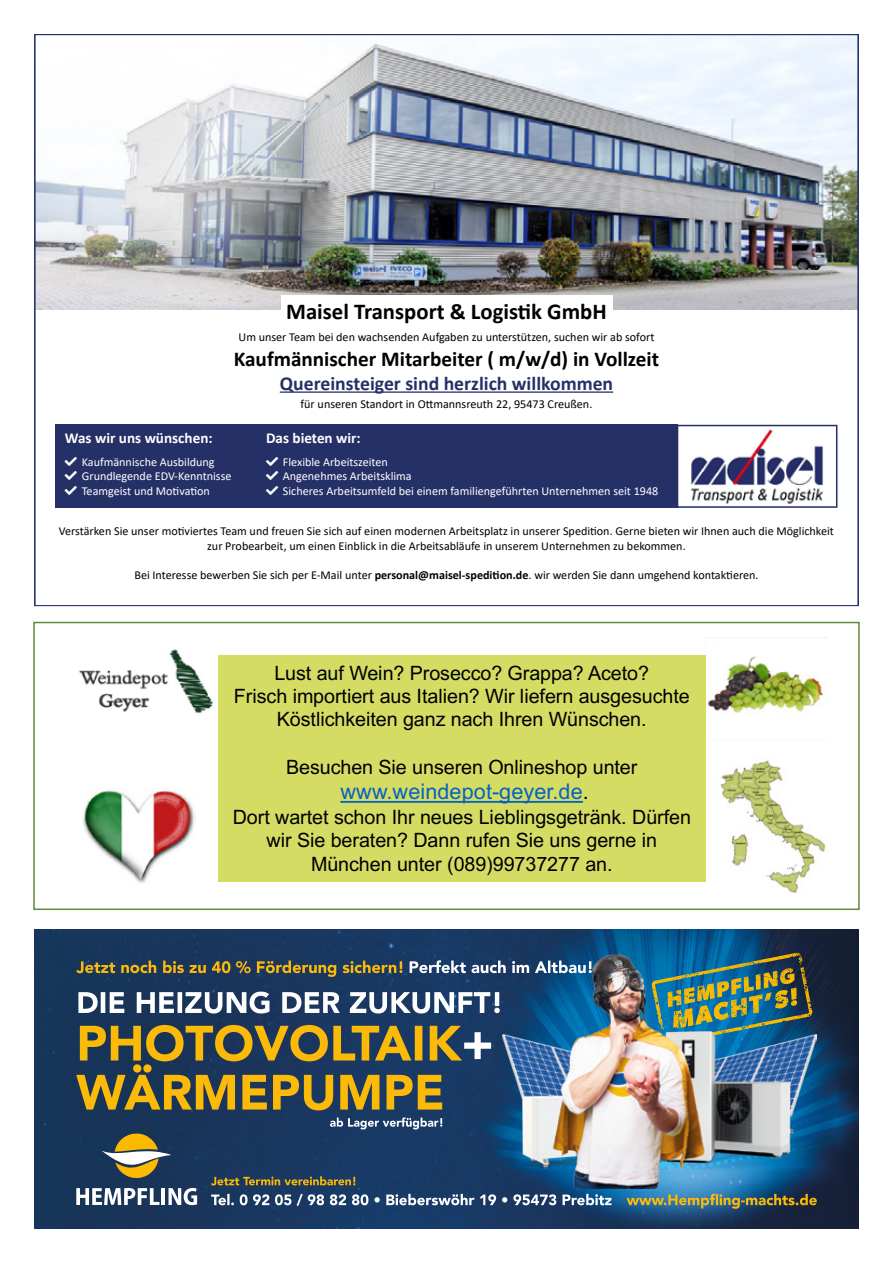
<style>
.page{position:relative;width:893px;height:1263px;background:#fff}
.page>*{position:absolute;margin:0;border:0;box-sizing:border-box;transform-origin:0 0}
.t1{font:700 22.8px "Calibri";color:#000}
.t2{font:21.6px "Arial";letter-spacing:.005em;color:#0563c1}
.t3{font:700 21.15px "Calibri";color:#000}
.t4{font:19.8px/23.4px "Arial";letter-spacing:-.005em;color:#000;text-align:center}
.t5{font:700 19.65px "Calibri";color:#253067}
.t6{font:700 15.15px "Calibri";color:#fff}
.t7{font:12.15px/14.5px "Calibri";color:#000;text-align:center}
.t8{font:12.15px/14.5px "Calibri";color:#fff}
.s1{font-weight:700}
.s2{color:#000}
</style>
<div class="page">
<img style="left:36px;top:36px;width:821px;height:472px">
<img style="left:720px;top:759px;width:106px;height:134px">
<img style="left:83px;top:789px;width:112px;height:94px">
<img style="left:705px;top:655px;width:121px;height:85px">
<img style="left:78px;top:649px;width:136px;height:65px">
<div style="left:218px;top:655px;width:487px;height:227px;background:#d4dc64"></div>
<svg style="left:340px;top:801px;width:243px;height:2px"></svg>
<div style="left:33px;top:622px;width:827px;height:288px;border:2px solid #61883d"></div>
<img style="left:34px;top:929px;width:421px;height:300px">
<img style="left:455px;top:929px;width:404px;height:300px">
<svg style="left:651px;top:953px;width:161px;height:2px"></svg>
<img style="left:502px;top:955px;width:315px;height:233px">
<svg style="left:102px;top:1132px;width:69px;height:47px;background:#7d7a59"></svg>
<svg style="left:76px;top:1188px;width:83px;height:17px"></svg>
<hr style="left:162px;top:1188px;width:3px;height:17px;background:#fff">
<svg style="left:168px;top:1188px;width:29px;height:17px"></svg>
<svg style="left:627px;top:1194px;width:190px;height:15px;background:#62745f"></svg>
<svg style="left:211px;top:1194px;width:401px;height:12px"></svg>
<svg style="left:76px;top:960px;width:326px;height:17px;background:#565946"></svg>
<svg style="left:330px;top:1117px;width:112px;height:12px"></svg>
<svg style="left:410px;top:960px;width:182px;height:13px"></svg>
<svg style="left:211px;top:1176px;width:144px;height:9px"></svg>
<svg style="left:76px;top:1025px;width:415px;height:85px;background:#70693f"></svg>
<svg style="left:78px;top:991px;width:422px;height:22px"></svg>
<svg style="left:65px;top:456px;width:12px;height:39px"></svg>
<svg style="left:266px;top:456px;width:12px;height:39px"></svg>
<p class="t6" style="left:65px;top:427px;width:149px">Was wir uns wünschen:</p>
<h1 class="t1" style="left:286px;top:295px;width:322px">Maisel Transport &amp; Logistik GmbH</h1>
<p class="t7" style="left:239px;top:329px;width:417px">Um unser Team bei den wachsenden Aufgaben zu unterstützen, suchen wir ab sofort</p>
<h3 class="t3" style="left:234px;top:344px;width:427px">Kaufmännischer Mitarbeiter ( m/w/d) in Vollzeit</h3>
<h3 class="t5" style="left:280px;top:369px;width:335px">Quereinsteiger sind herzlich willkommen</h3>
<p class="t7" style="left:301px;top:396px;width:293px">für unseren Standort in Ottmannsreuth 22, 95473 Creußen.</p>
<p class="t6" style="left:266px;top:427px;width:96px">Das bieten wir:</p>
<p class="t8" style="left:82px;top:454px;width:151px">Kaufmännische Ausbildung<br>Grundlegende EDV-Kenntnisse<br>Teamgeist und Motivation</p>
<p class="t8" style="left:283px;top:454px;width:377px">Flexible Arbeitszeiten<br>Angenehmes Arbeitsklima<br>Sicheres Arbeitsumfeld bei einem familiengeführten Unternehmen seit 1948</p>
<p class="t7" style="left:59px;top:524px;width:776px">Verstärken Sie unser motiviertes Team und freuen Sie sich auf einen modernen Arbeitsplatz in unserer Spedition. Gerne bieten wir Ihnen auch die Möglichkeit zur Probearbeit, um einen Einblick in die Arbeitsabläufe in unserem Unternehmen zu bekommen.</p>
<p class="t7" style="left:134px;top:567px;width:626px">Bei Interesse bewerben Sie sich per E-Mail unter <span class="s1">personal@maisel-spedition.de</span>. wir werden Sie dann umgehend kontaktieren.</p>
<h3 class="t4" style="left:234px;top:661px;width:457px">Lust auf Wein? Prosecco? Grappa? Aceto?<br>Frisch importiert aus Italien? Wir liefern ausgesuchte<br>Köstlichkeiten ganz nach Ihren Wünschen.</h3>
<h3 class="t4" style="left:286px;top:755px;width:353px">Besuchen Sie unseren Onlineshop unter</h3>
<h2 class="t2" style="left:340px;top:777px;width:250px">www.weindepot-geyer.de<span class="s2">.</span></h2>
<h3 class="t4" style="left:233px;top:805px;width:460px">Dort wartet schon Ihr neues Lieblingsgetränk. Dürfen wir Sie beraten? Dann rufen Sie uns gerne in<br>München unter (089)99737277 an.</h3>
</div>
